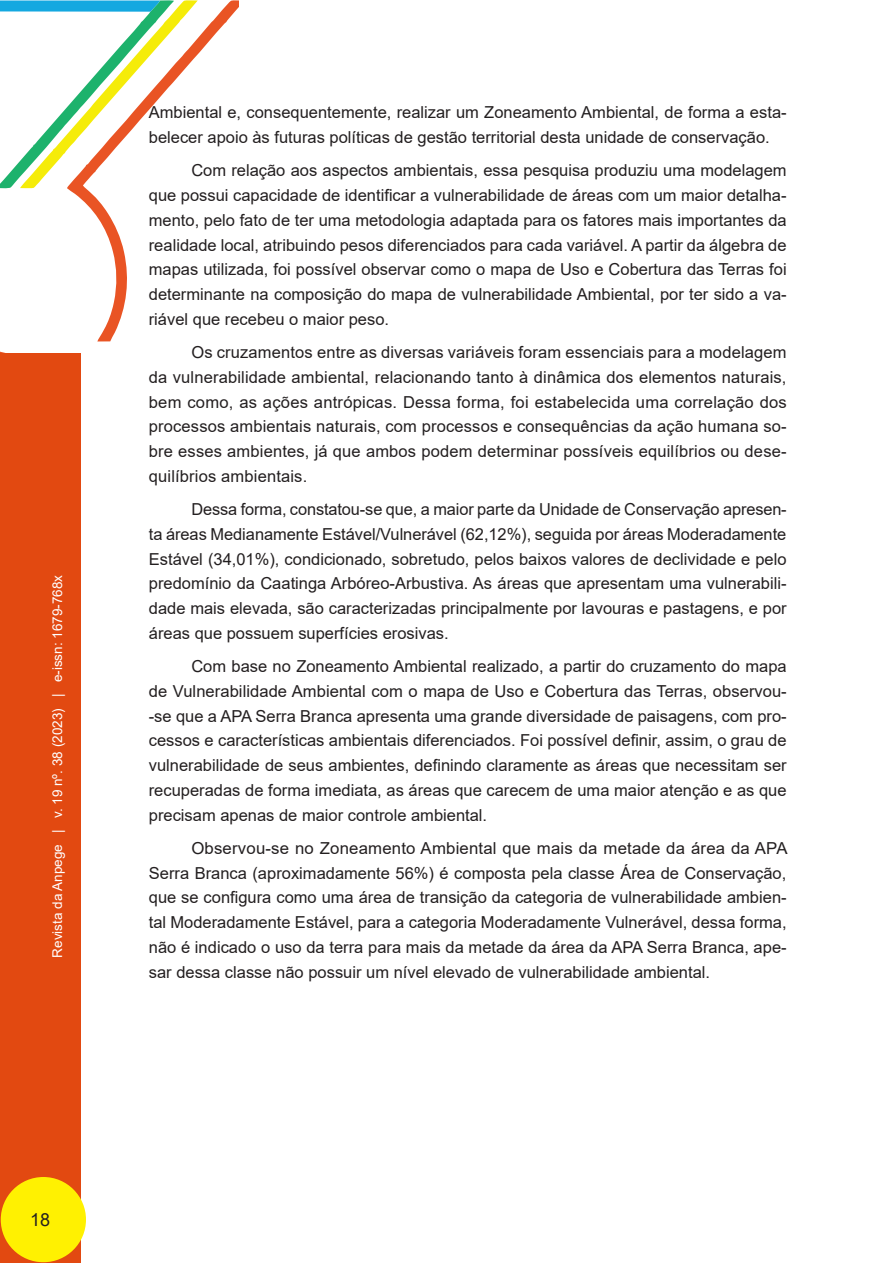
<style>
.page{position:relative;width:893px;height:1263px;background:#fff}
.page>*{position:absolute;margin:0;border:0;box-sizing:border-box;transform-origin:0 0}
.t1{font:18px "Arial";color:#231f20}
._04_CORPO_DO_TEXTO{font:16.5px/24.8px "Arial";color:#231f20;text-align:justify}
.t2{font:13.5px "Arial";color:#fff}
</style>
<div class="page">
<svg style="left:0;top:351px;width:19px;height:3px"></svg>
<svg style="left:69px;top:0;width:170px;height:341px"></svg>
<svg style="left:0;top:0;width:198px;height:190px"></svg>
<div style="left:0;top:354px;width:80px;height:909px;background:#e24911"></div>
<div style="left:1px;top:1177px;width:85px;height:85px;background:#fff101;border-radius:50%"></div>
<p class="t2" style="left:48px;top:957px;width:384px;rotate:-90deg">Revista da Anpege | v. 19 nº. 38 (2023) | e-issn: 1679-768x</p>
<p class="_04_CORPO_DO_TEXTO" style="left:149px;top:100px;width:639px">Ambiental e, consequentemente, realizar um Zoneamento Ambiental, de forma a esta&shy;belecer apoio às futuras políticas de gestão territorial desta unidade de conservação.</p>
<p class="_04_CORPO_DO_TEXTO" style="left:149px;top:158px;width:639px;text-indent:43px">Com relação aos aspectos ambientais, essa pesquisa produziu uma modelagem que possui capacidade de identificar a vulnerabilidade de áreas com um maior detalha&shy;mento, pelo fato de ter uma metodologia adaptada para os fatores mais importantes da realidade local, atribuindo pesos diferenciados para cada variável. A partir da álgebra de mapas utilizada, foi possível observar como o mapa de Uso e Cobertura das Terras foi determinante na composição do mapa de vulnerabilidade Ambiental, por ter sido a va&shy;riável que recebeu o maior peso.</p>
<p class="_04_CORPO_DO_TEXTO" style="left:149px;top:340px;width:640px;text-indent:43px">Os cruzamentos entre as diversas variáveis foram essenciais para a modelagem da vulnerabilidade ambiental, relacionando tanto à dinâmica dos elementos naturais, bem como, as ações antrópicas. Dessa forma, foi estabelecida uma correlação dos processos ambientais naturais, com processos e consequências da ação humana so&shy;bre esses ambientes, já que ambos podem determinar possíveis equilíbrios ou dese&shy;quilíbrios ambientais.</p>
<p class="_04_CORPO_DO_TEXTO" style="left:149px;top:497px;width:639px;text-indent:43px">Dessa forma, constatou-se que, a maior parte da Unidade de Conservação apresen&shy;ta áreas Medianamente Estável/Vulnerável (62,12%), seguida por áreas Moderadamente Estável (34,01%), condicionado, sobretudo, pelos baixos valores de declividade e pelo predomínio da Caatinga Arbóreo-Arbustiva. As áreas que apresentam uma vulnerabili&shy;dade mais elevada, são caracterizadas principalmente por lavouras e pastagens, e por áreas que possuem superfícies erosivas.</p>
<p class="_04_CORPO_DO_TEXTO" style="left:149px;top:654px;width:639px;text-indent:43px">Com base no Zoneamento Ambiental realizado, a partir do cruzamento do mapa de Vulnerabilidade Ambiental com o mapa de Uso e Cobertura das Terras, observou--se que a APA Serra Branca apresenta uma grande diversidade de paisagens, com pro&shy;cessos e características ambientais diferenciados. Foi possível definir, assim, o grau de vulnerabilidade de seus ambientes, definindo claramente as áreas que necessitam ser recuperadas de forma imediata, as áreas que carecem de uma maior atenção e as que precisam apenas de maior controle ambiental.</p>
<p class="_04_CORPO_DO_TEXTO" style="left:149px;top:836px;width:640px;text-indent:43px">Observou-se no Zoneamento Ambiental que mais da metade da área da APA Serra Branca (aproximadamente 56%) é composta pela classe Área de Conservação, que se configura como uma área de transição da categoria de vulnerabilidade ambien&shy;tal Moderadamente Estável, para a categoria Moderadamente Vulnerável, dessa forma, não é indicado o uso da terra para mais da metade da área da APA Serra Branca, ape&shy;sar dessa classe não possuir um nível elevado de vulnerabilidade ambiental.</p>
<p class="t1" style="left:30px;top:1207px;width:22px">18</p>
</div>
